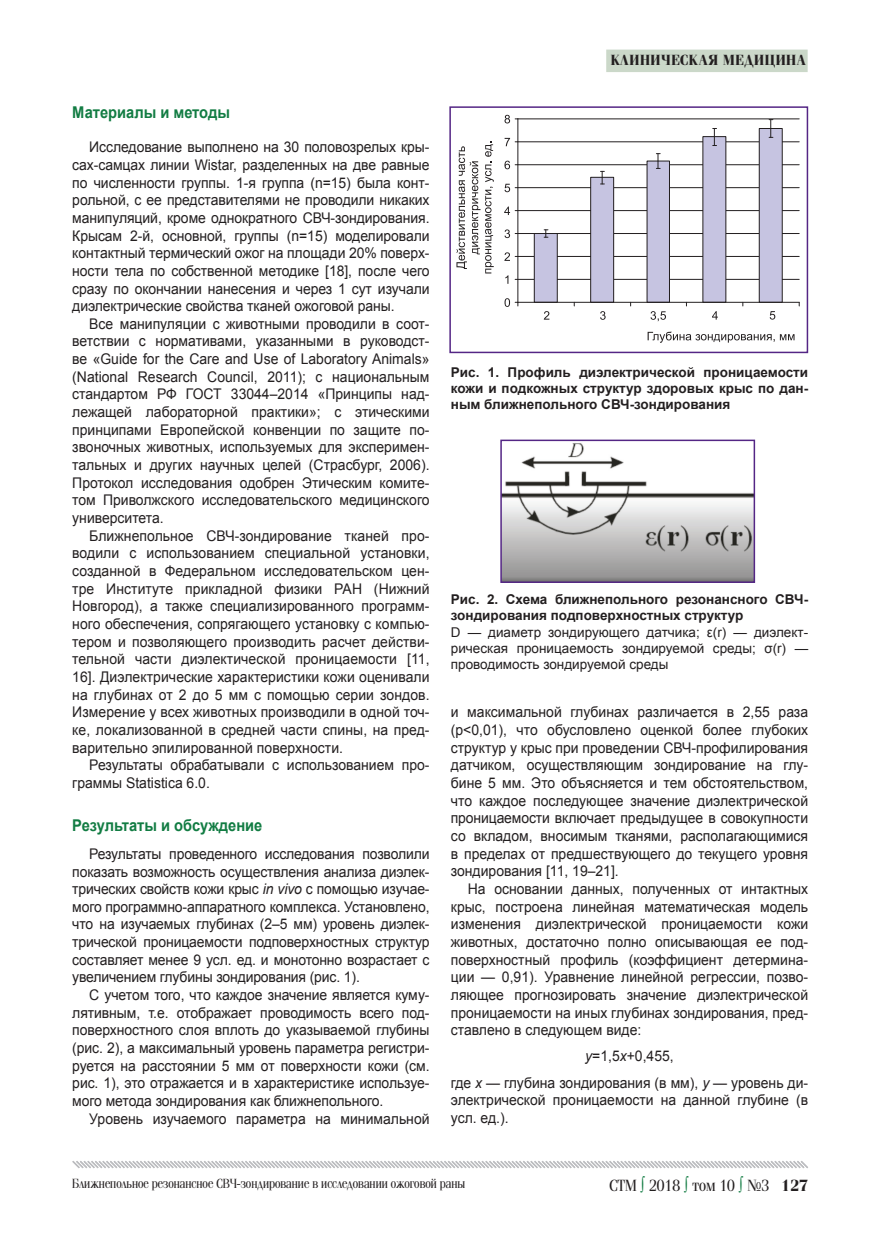
<style>
.page{position:relative;width:872px;height:1234px;background:#fff}
.page>*{position:absolute;margin:0;border:0;box-sizing:border-box;transform-origin:0 0}
.t1{font:16.5px "Simeiz";color:#231f20}
.t2{font:700 16.2px "Arial";color:#127c43;scale:.9 1}
.t3{font:700 15px "Simeiz";letter-spacing:.04em;color:#231f20}
.t4{font:14.7px/17.7px "Arial";color:#231f20;text-align:justify;scale:.95 1}
.t5{font:700 13.5px/16.2px "Arial";color:#231f20;text-align:justify}
.t6{font:13.5px/16.2px "Arial";color:#231f20;text-align:justify}
.t7{font:13.5px "Simeiz";color:#231f20;scale:.95 1}
.s1{font-style:italic}
.s2{color:#127c43}
.s3{font-weight:700}
</style>
<div class="page">
<div style="left:606px;top:50px;width:201px;height:22px;background:#cbd8c9"></div>
<svg style="left:72px;top:1161px;width:736px;height:8px"></svg>
<hr style="left:518px;top:279px;width:281px;height:1px;background:#231f20">
<hr style="left:518px;top:256px;width:281px;height:1px;background:#231f20">
<hr style="left:518px;top:233px;width:281px;height:1px;background:#231f20">
<hr style="left:518px;top:210px;width:281px;height:1px;background:#231f20">
<hr style="left:518px;top:187px;width:281px;height:1px;background:#231f20">
<hr style="left:518px;top:164px;width:281px;height:1px;background:#231f20">
<hr style="left:518px;top:141px;width:281px;height:1px;background:#231f20">
<hr style="left:518px;top:118px;width:281px;height:1px;background:#231f20">
<div style="left:534px;top:233px;width:23px;height:69px;background:#c6c4e1"></div>
<div style="left:534px;top:233px;width:24px;height:70px;border:1px solid #231f20"></div>
<div style="left:590px;top:177px;width:23px;height:125px;background:#c6c4e1"></div>
<div style="left:590px;top:177px;width:24px;height:126px;border:1px solid #231f20"></div>
<div style="left:647px;top:161px;width:22px;height:141px;background:#c6c4e1"></div>
<div style="left:646px;top:160px;width:24px;height:143px;border:1px solid #231f20"></div>
<div style="left:703px;top:137px;width:23px;height:165px;background:#c6c4e1"></div>
<div style="left:759px;top:128px;width:23px;height:174px;background:#c6c4e1"></div>
<div style="left:758px;top:128px;width:24px;height:175px;border:1px solid #231f20"></div>
<svg style="left:544px;top:229px;width:4px;height:9px"></svg>
<svg style="left:600px;top:171px;width:4px;height:13px"></svg>
<svg style="left:656px;top:153px;width:4px;height:16px"></svg>
<svg style="left:712px;top:128px;width:4px;height:18px"></svg>
<svg style="left:769px;top:119px;width:4px;height:19px"></svg>
<hr style="left:517px;top:119px;width:1px;height:183px;background:#231f20">
<hr style="left:518px;top:302px;width:281px;height:1px;background:#231f20">
<svg style="left:504px;top:298px;width:14px;height:9px"></svg>
<svg style="left:505px;top:275px;width:3px;height:9px"></svg>
<svg style="left:504px;top:252px;width:14px;height:9px"></svg>
<svg style="left:504px;top:229px;width:14px;height:9px"></svg>
<svg style="left:504px;top:206px;width:14px;height:9px"></svg>
<svg style="left:504px;top:184px;width:14px;height:8px"></svg>
<svg style="left:504px;top:161px;width:14px;height:8px"></svg>
<svg style="left:504px;top:138px;width:14px;height:8px"></svg>
<svg style="left:504px;top:115px;width:14px;height:8px"></svg>
<svg style="left:544px;top:311px;width:5px;height:8px"></svg>
<svg style="left:600px;top:311px;width:5px;height:9px"></svg>
<svg style="left:650px;top:311px;width:16px;height:10px"></svg>
<svg style="left:712px;top:311px;width:6px;height:8px"></svg>
<svg style="left:769px;top:311px;width:6px;height:8px"></svg>
<svg style="left:647px;top:331px;width:127px;height:12px"></svg>
<svg style="left:780px;top:334px;width:14px;height:6px"></svg>
<svg style="left:456px;top:142px;width:38px;height:131px"></svg>
<div style="left:449px;top:106px;width:359px;height:247px;border:2px solid #542685"></div>
<img style="left:503px;top:443px;width:249px;height:137px">
<div style="left:500px;top:439px;width:255px;height:144px;border:2px solid #542685"></div>
<p class="t2" style="left:72px;top:101px;width:177px">Материалы и методы</p>
<p class="t4" style="left:72px;top:138px;width:377px;text-indent:17px">Исследование выполнено на 30 половозрелых кры&shy;сах-самцах линии Wistar, разделенных на две равные по численности группы. 1-я группа (n=15) была конт&shy;рольной, с ее представителями не проводили никаких манипуляций, кроме однократного СВЧ-зондирования.<br>Крысам 2-й, основной, группы (n=15) моделировали контактный термический ожог на площади 20% поверх&shy;ности тела по собственной методике [18], после чего сразу по окончании нанесения и через 1 сут изучали диэлектрические свойства тканей ожоговой раны.</p>
<p class="t4" style="left:72px;top:315px;width:377px;text-indent:17px">Все манипуляции с животными проводили в соот&shy;ветствии с нормативами, указанными в руководст&shy;ве «Guide for the Care and Use of Laboratory Animals» (National Research Council, 2011); с национальным стандартом РФ ГОСТ 33044–2014 «Принципы над&shy;лежащей лабораторной практики»; с этическими принципами Европейской конвенции по защите по&shy;звоночных животных, используемых для эксперимен&shy;тальных и других научных целей (Страсбург, 2006).<br>Протокол исследования одобрен Этическим комите&shy;том Приволжского исследовательского медицинского университета.</p>
<p class="t4" style="left:72px;top:526px;width:377px;text-indent:17px">Ближнепольное СВЧ-зондирование тканей про&shy;водили с использованием специальной установки, созданной в Федеральном исследовательском цен&shy;тре Институте прикладной физики РАН (Нижний Новгород), а также специализированного программ&shy;ного обеспечения, сопрягающего установку с компью&shy;тером и позволяющего производить расчет действи&shy;тельной части диэлектической проницаемости [11, 16]. Диэлектрические характеристики кожи оценивали на глубинах от 2 до 5 мм с помощью серии зондов.<br>Измерение у всех животных производили в одной точ&shy;ке, локализованной в средней части спины, на пред&shy;варительно эпилированной поверхности.</p>
<p class="t4" style="left:72px;top:756px;width:377px;text-indent:17px">Результаты обрабатывали с использованием про&shy;граммы Statistica 6.0.</p>
<p class="t2" style="left:72px;top:813px;width:213px">Результаты и обсуждение</p>
<p class="t4" style="left:72px;top:844px;width:377px;text-indent:17px">Результаты проведенного исследования позволили показать возможность осуществления анализа диэлек&shy;трических свойств кожи крыс <span class="s1">in vivo</span> с помощью изучае&shy;мого программно-аппаратного комплекса. Установлено, что на изучаемых глубинах (2–5 мм) уровень диэлек&shy;трической проницаемости подповерхностных структур составляет менее 9 усл. ед. и монотонно возрастает с увеличением глубины зондирования (рис. 1).</p>
<p class="t4" style="left:72px;top:985px;width:377px;text-indent:17px">С учетом того, что каждое значение является куму&shy;лятивным, т.е. отображает проводимость всего под&shy;поверхностного слоя вплоть до указываемой глубины (рис. 2), а максимальный уровень параметра регистри&shy;руется на расстоянии 5 мм от поверхности кожи (см. рис. 1), это отражается и в характеристике используе&shy;мого метода зондирования как ближнепольного.</p>
<p class="t4" style="left:89px;top:1109px;width:360px">Уровень изучаемого параметра на минимальной</p>
<p class="t3" style="left:611px;top:52px;width:197px">клиническая медицина</p>
<p class="t5" style="left:451px;top:364px;width:359px">Рис. 1. Профиль диэлектрической проницаемости кожи и подкожных структур здоровых крыс по дан&shy;ным ближнепольного СВЧ-зондирования</p>
<p class="t5" style="left:451px;top:591px;width:359px">Рис. 2. Схема ближнепольного резонансного СВЧ&shy;зондирования подповерхностных структур</p>
<p class="t6" style="left:451px;top:623px;width:359px">D — диаметр зондирующего датчика; ε(r) — диэлект&shy;рическая проницаемость зондируемой среды; σ(r) — проводимость зондируемой среды</p>
<p class="t4" style="left:451px;top:703px;width:377px">и максимальной глубинах различается в 2,55 раза (p&lt;0,01), что обусловлено оценкой более глубоких структур у крыс при проведении СВЧ-профилирования датчиком, осуществляющим зондирование на глу&shy;бине 5 мм. Это объясняется и тем обстоятельством, что каждое последующее значение диэлектрической проницаемости включает предыдущее в совокупности со вкладом, вносимым тканями, располагающимися в пределах от предшествующего до текущего уровня зондирования [11, 19–21].</p>
<p class="t4" style="left:451px;top:879px;width:377px;text-indent:17px">На основании данных, полученных от интактных крыс, построена линейная математическая модель изменения диэлектрической проницаемости кожи животных, достаточно полно описывающая ее под&shy;поверхностный профиль (коэффициент детермина&shy;ции — 0,91). Уравнение линейной регрессии, позво&shy;ляющее прогнозировать значение диэлектрической проницаемости на иных глубинах зондирования, пред&shy;ставлено в следующем виде:</p>
<p class="t4" style="left:451px;top:1042px;width:377px;line-height:26.1px;text-align:center"><span class="s1">y</span>=1,5<span class="s1">x</span>+0,455,<br>где <span class="s1">x —</span> глубина зондирования (в мм), <span class="s1">у</span> — уровень ди-</p>
<p class="t4" style="left:451px;top:1090px;width:377px">электрической проницаемости на данной глубине (в усл. ед.).</p>
<p class="t7" style="left:72px;top:1176px;width:415px">Ближнепольное резонансное СВЧ-зондирование в исследовании ожоговой раны</p>
<p class="t1" style="left:609px;top:1176px;width:200px">СТМ <span class="s2">∫</span> 2018 <span class="s2">∫</span> том 10 <span class="s2">∫</span> №3 <span class="s3">127</span></p>
</div>
